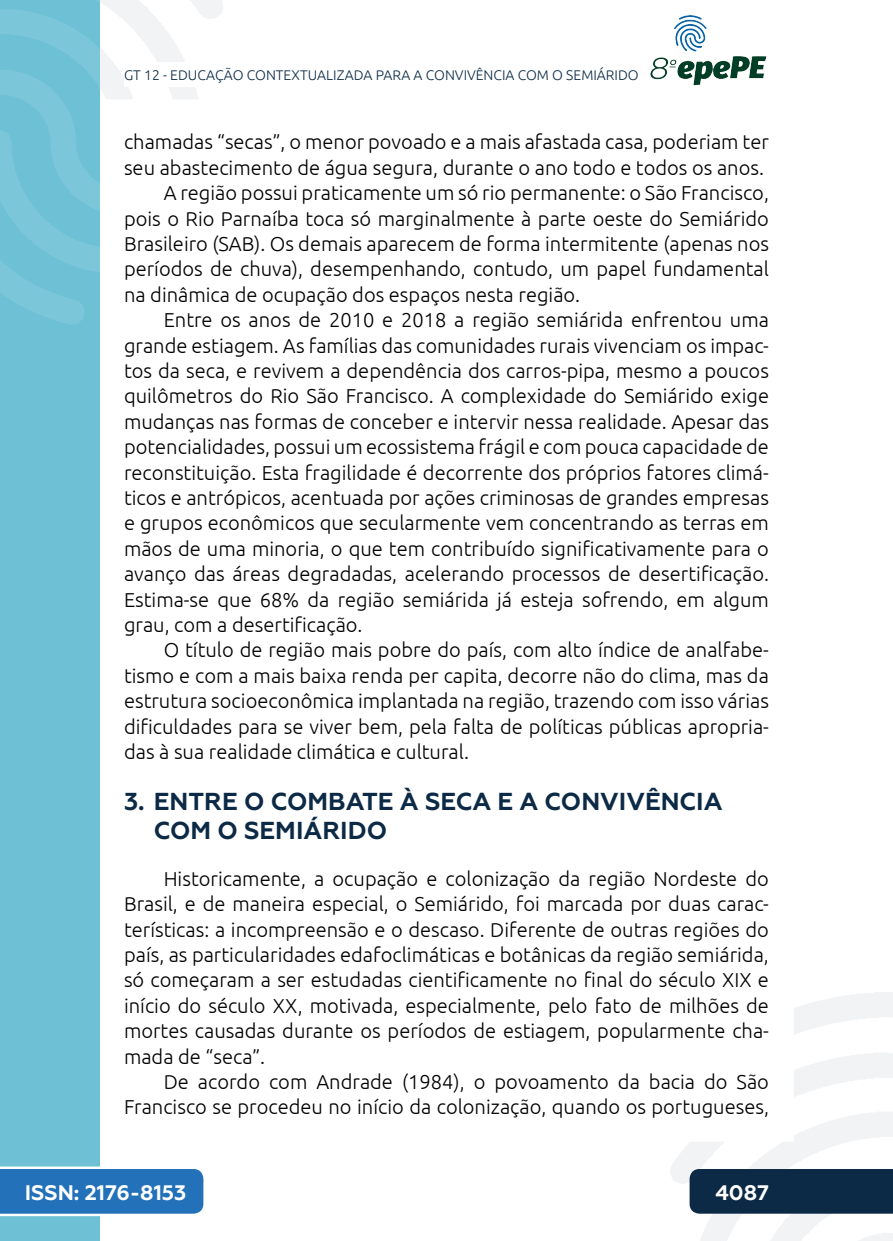
<style>
.page{position:relative;width:893px;height:1241px;background:#fff}
.page>*{position:absolute;margin:0;border:0;box-sizing:border-box;transform-origin:0 0}
._3_SUBTÍTULO{font:700 24.5px/29.4px "Geometria";color:#0c2a46}
.t1{font:700 21px "Geometria";color:#fff}
._5_CORPO{font:300 20.12px/25.4px "Ubuntu";color:#000;text-align:justify}
.t2{font:300 14px "Ubuntu";color:#0c2a46}
</style>
<div class="page">
<svg style="left:670px;top:992px;width:223px;height:248px"></svg>
<svg style="left:99px;top:0;width:124px;height:324px"></svg>
<img style="left:650px;top:15px;width:117px;height:71px">
<div style="left:0;top:0;width:99px;height:1240px;background:#6ec0d5"></div>
<svg style="left:0;top:0;width:99px;height:325px"></svg>
<svg style="left:0;top:1166px;width:203px;height:49px;background:#367dbf"></svg>
<div style="left:690px;top:1168px;width:203px;height:45px;background:#0c2a46"></div>
<div style="left:124px;top:62px;width:516px;height:25px;background:#fff"></div>
<p class="t2" style="left:124px;top:66px;width:516px">GT 12 - EDUCAÇÃO CONTEXTUALIZADA PARA A CONVIVÊNCIA COM O SEMIÁRIDO</p>
<p class="_5_CORPO" style="left:124px;top:129px;width:646px">chamadas “secas”, o menor povoado e a mais afastada casa, poderiam ter seu abastecimento de água segura, durante o ano todo e todos os anos.</p>
<p class="_5_CORPO" style="left:124px;top:180px;width:646px;text-indent:40px">A região possui praticamente um só rio permanente: o São Francisco, pois o Rio Parnaíba toca só marginalmente à parte oeste do Semiárido Brasileiro (SAB). Os demais aparecem de forma intermitente (apenas nos períodos de chuva), desempenhando, contudo, um papel fundamental na dinâmica de ocupação dos espaços nesta região.</p>
<p class="_5_CORPO" style="left:124px;top:307px;width:646px;text-indent:40px">Entre os anos de 2010 e 2018 a região semiárida enfrentou uma grande estiagem. As famílias das comunidades rurais vivenciam os impac&shy;tos da seca, e revivem a dependência dos carros-pipa, mesmo a poucos quilômetros do Rio São Francisco. A complexidade do Semiárido exige mudanças nas formas de conceber e intervir nessa realidade. Apesar das potencialidades, possui um ecossistema frágil e com pouca capacidade de reconstituição. Esta fragilidade é decorrente dos próprios fatores climá&shy;ticos e antrópicos, acentuada por ações criminosas de grandes empresas e grupos econômicos que secularmente vem concentrando as terras em mãos de uma minoria, o que tem contribuído significativamente para o avanço das áreas degradadas, acelerando processos de desertificação.<br>Estima-se que 68% da região semiárida já esteja sofrendo, em algum grau, com a desertificação.</p>
<p class="_5_CORPO" style="left:124px;top:637px;width:646px;text-indent:40px">O título de região mais pobre do país, com alto índice de analfabe&shy;tismo e com a mais baixa renda per capita, decorre não do clima, mas da estrutura socioeconômica implantada na região, trazendo com isso várias dificuldades para se viver bem, pela falta de políticas públicas apropria&shy;das à sua realidade climática e cultural.</p>
<p class="_3_SUBTÍTULO" style="left:154px;top:786px;width:570px;text-indent:-30px">3. ENTRE O COMBATE À SECA E A CONVIVÊNCIA<br>COM O SEMIÁRIDO</p>
<p class="_5_CORPO" style="left:124px;top:865px;width:646px;text-indent:40px">Historicamente, a ocupação e colonização da região Nordeste do Brasil, e de maneira especial, o Semiárido, foi marcada por duas carac&shy;terísticas: a incompreensão e o descaso. Diferente de outras regiões do país, as particularidades edafoclimáticas e botânicas da região semiárida, só começaram a ser estudadas cientificamente no final do século XIX e início do século XX, motivada, especialmente, pelo fato de milhões de mortes causadas durante os períodos de estiagem, popularmente cha&shy;mada de “seca”.</p>
<p class="_5_CORPO" style="left:124px;top:1068px;width:646px;text-align:right">De acordo com Andrade (1984), o povoamento da bacia do São<br>Francisco se procedeu no início da colonização, quando os portugueses,</p>
<p class="t1" style="left:25px;top:1179px;width:163px">ISSN: 2176-8153</p>
<p class="t1" style="left:715px;top:1179px;width:55px">4087</p>
</div>
